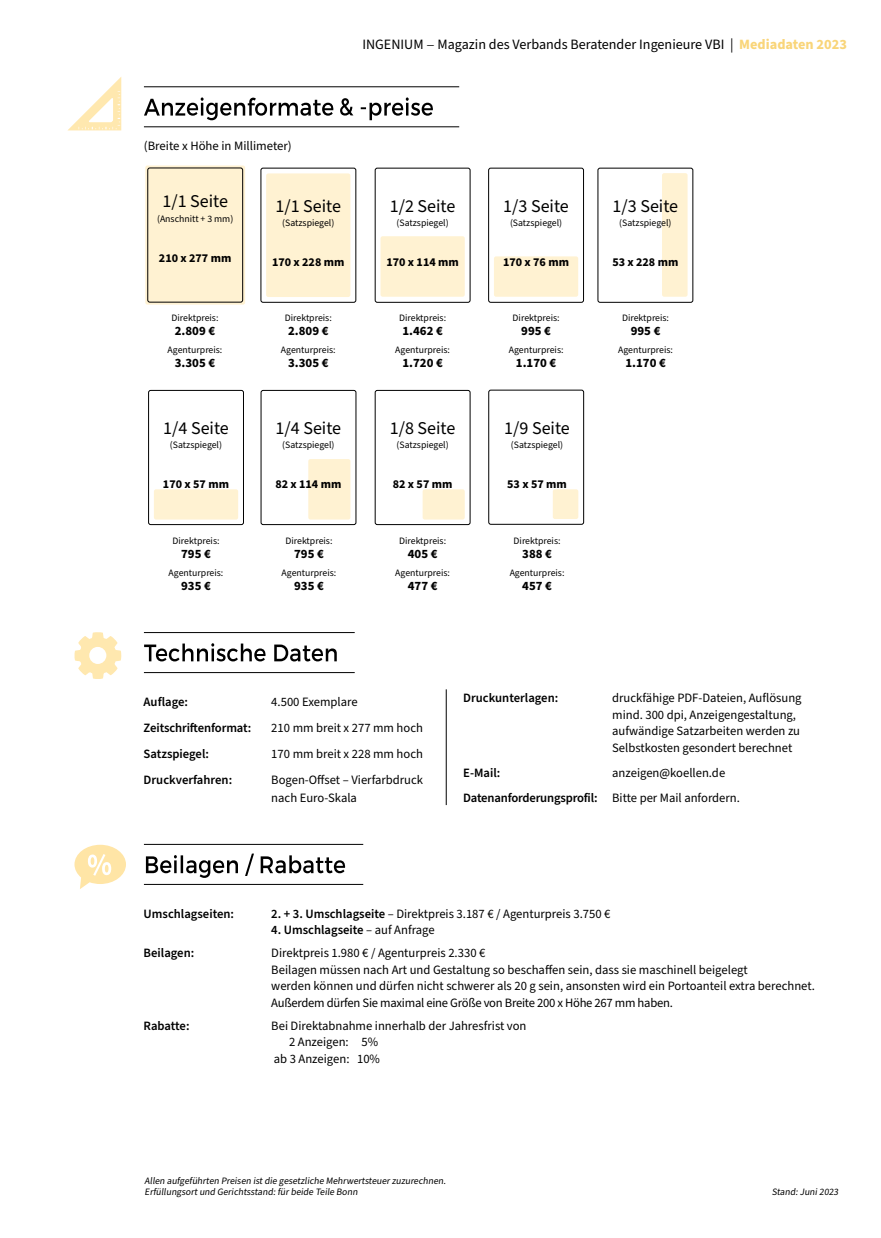
<style>
.page{position:relative;width:881px;height:1238px;background:#fff}
.page>*{position:absolute;margin:0;border:0;box-sizing:border-box;transform-origin:0 0}
.t1{font:18px "Source Sans Pro";color:#000}
.t2{font:14.25px "Source Sans Pro";color:#000}
.t3{font:12.75px/16.5px "Source Sans Pro";color:#000}
.t4{font:600 12.75px "Source Sans Pro";color:#000}
.t5{font:700 12.75px "Source Sans Pro";color:#000}
.t6{font:700 12px "Source Sans Pro";color:#000}
.t7{font:9.75px/11.7px "Source Sans Pro";color:#000}
.s1{font-family:"Minion Pro"}
.s2{font-weight:700;color:#f9d579}
.s3{font-weight:600}
.s4{font-weight:400}
</style>
<div class="page">
<svg style="left:144px;top:643px;width:192px;height:18px"></svg>
<svg style="left:146px;top:853px;width:199px;height:24px"></svg>
<hr style="left:144px;top:126px;width:315px;height:1px;background:#000">
<hr style="left:144px;top:672px;width:210px;height:1px;background:#000">
<hr style="left:144px;top:884px;width:219px;height:1px;background:#000">
<hr style="left:144px;top:86px;width:315px;height:1px;background:#000">
<hr style="left:144px;top:632px;width:210px;height:1px;background:#000">
<hr style="left:144px;top:844px;width:219px;height:1px;background:#000">
<svg style="left:68px;top:77px;width:53px;height:53px"></svg>
<svg style="left:74px;top:632px;width:47px;height:47px"></svg>
<hr style="left:445px;top:689px;width:1px;height:116px;background:#000">
<svg style="left:74px;top:844px;width:52px;height:45px"></svg>
<svg style="left:144px;top:97px;width:289px;height:23px"></svg>
<div style="left:260px;top:168px;width:96px;height:134px;border:1px solid #000;border-radius:2px"></div>
<div style="left:266px;top:173px;width:84px;height:124px;background:#fff2d2;border-radius:2px"></div>
<div style="left:375px;top:168px;width:95px;height:134px;border:1px solid #000;border-radius:2px"></div>
<div style="left:380px;top:236px;width:84px;height:61px;background:#fff2d2;border-radius:2px"></div>
<div style="left:488px;top:168px;width:95px;height:134px;border:1px solid #000;border-radius:2px"></div>
<div style="left:493px;top:256px;width:85px;height:41px;background:#fff2d2;border-radius:2px"></div>
<div style="left:145px;top:165px;width:100px;height:139px;background:#fff2d2;border-radius:2px"></div>
<div style="left:147px;top:168px;width:96px;height:134px;border:1px solid #000;border-radius:2px"></div>
<div style="left:597px;top:168px;width:95px;height:134px;border:1px solid #000;border-radius:2px"></div>
<div style="left:661px;top:173px;width:26px;height:124px;background:#fff2d2;border-radius:2px"></div>
<div style="left:308px;top:459px;width:42px;height:60px;background:#fff2d2;border-radius:2px"></div>
<div style="left:261px;top:390px;width:95px;height:135px;border:1px solid #000;border-radius:2px"></div>
<div style="left:375px;top:390px;width:95px;height:135px;border:1px solid #000;border-radius:2px"></div>
<div style="left:422px;top:489px;width:42px;height:30px;background:#fff2d2;border-radius:2px"></div>
<div style="left:148px;top:390px;width:95px;height:135px;border:1px solid #000;border-radius:2px"></div>
<div style="left:154px;top:489px;width:84px;height:30px;background:#fff2d2;border-radius:2px"></div>
<div style="left:552px;top:489px;width:26px;height:30px;background:#fff2d2;border-radius:2px"></div>
<div style="left:488px;top:390px;width:95px;height:134px;border:1px solid #000;border-radius:2px"></div>
<p class="t2" style="left:362px;top:34px;width:486px">INGENIUM <span class="s1">−</span> Magazin des Verbands Beratender Ingenieure VBI | <span class="s2">Mediadaten 2023</span></p>
<p class="t3" style="left:144px;top:138px;width:149px">(Breite x Höhe in Millimeter)</p>
<h1 class="t1" style="left:162px;top:189px;width:67px">1/1 Seite</h1>
<p class="t7" style="left:157px;top:213px;width:78px">(Anschnitt + 3 mm)</p>
<p class="t6" style="left:159px;top:250px;width:74px">210 x 277 mm</p>
<p class="t7" style="left:171px;top:312px;width:48px">Direktpreis:</p>
<p class="t5" style="left:175px;top:322px;width:42px">2.809 €</p>
<p class="t7" style="left:167px;top:344px;width:56px">Agenturpreis:</p>
<p class="t5" style="left:175px;top:354px;width:42px">3.305 €</p>
<h1 class="t1" style="left:163px;top:416px;width:67px">1/4 Seite</h1>
<p class="t7" style="left:170px;top:439px;width:54px">(Satzspiegel)</p>
<p class="t6" style="left:163px;top:476px;width:68px">170 x 57 mm</p>
<p class="t7" style="left:172px;top:535px;width:48px">Direktpreis:</p>
<p class="t5" style="left:181px;top:545px;width:31px">795 €</p>
<p class="t7" style="left:168px;top:567px;width:56px">Agenturpreis:</p>
<p class="t5" style="left:181px;top:577px;width:31px">935 €</p>
<h1 class="t1" style="left:275px;top:193px;width:67px">1/1 Seite</h1>
<p class="t7" style="left:282px;top:217px;width:54px">(Satzspiegel)</p>
<p class="t6" style="left:272px;top:254px;width:74px">170 x 228 mm</p>
<p class="t7" style="left:285px;top:312px;width:48px">Direktpreis:</p>
<p class="t5" style="left:288px;top:322px;width:42px">2.809 €</p>
<p class="t7" style="left:281px;top:344px;width:56px">Agenturpreis:</p>
<p class="t5" style="left:288px;top:354px;width:42px">3.305 €</p>
<h1 class="t1" style="left:275px;top:416px;width:67px">1/4 Seite</h1>
<p class="t7" style="left:282px;top:439px;width:54px">(Satzspiegel)</p>
<p class="t6" style="left:275px;top:476px;width:68px">82 x 114 mm</p>
<p class="t7" style="left:285px;top:535px;width:48px">Direktpreis:</p>
<p class="t5" style="left:294px;top:545px;width:31px">795 €</p>
<p class="t7" style="left:281px;top:567px;width:56px">Agenturpreis:</p>
<p class="t5" style="left:294px;top:577px;width:31px">935 €</p>
<h1 class="t1" style="left:389px;top:193px;width:67px">1/2 Seite</h1>
<p class="t7" style="left:396px;top:217px;width:54px">(Satzspiegel)</p>
<p class="t6" style="left:386px;top:254px;width:74px">170 x 114 mm</p>
<p class="t7" style="left:399px;top:312px;width:48px">Direktpreis:</p>
<p class="t5" style="left:402px;top:322px;width:42px">1.462 €</p>
<p class="t7" style="left:395px;top:344px;width:56px">Agenturpreis:</p>
<p class="t5" style="left:402px;top:354px;width:42px">1.720 €</p>
<h1 class="t1" style="left:389px;top:416px;width:67px">1/8 Seite</h1>
<p class="t7" style="left:396px;top:439px;width:54px">(Satzspiegel)</p>
<p class="t6" style="left:392px;top:476px;width:61px">82 x 57 mm</p>
<p class="t7" style="left:399px;top:535px;width:48px">Direktpreis:</p>
<p class="t5" style="left:407px;top:545px;width:31px">405 €</p>
<p class="t7" style="left:395px;top:567px;width:56px">Agenturpreis:</p>
<p class="t5" style="left:407px;top:577px;width:31px">477 €</p>
<h1 class="t1" style="left:503px;top:193px;width:67px">1/3 Seite</h1>
<p class="t7" style="left:510px;top:217px;width:54px">(Satzspiegel)</p>
<p class="t6" style="left:503px;top:254px;width:68px">170 x 76 mm</p>
<p class="t7" style="left:512px;top:312px;width:48px">Direktpreis:</p>
<p class="t5" style="left:521px;top:322px;width:31px">995 €</p>
<p class="t7" style="left:508px;top:344px;width:56px">Agenturpreis:</p>
<p class="t5" style="left:515px;top:354px;width:42px">1.170 €</p>
<h1 class="t1" style="left:504px;top:415px;width:67px">1/9 Seite</h1>
<p class="t7" style="left:511px;top:439px;width:54px">(Satzspiegel)</p>
<p class="t6" style="left:507px;top:476px;width:61px">53 x 57 mm</p>
<p class="t7" style="left:513px;top:535px;width:48px">Direktpreis:</p>
<p class="t5" style="left:522px;top:545px;width:31px">388 €</p>
<p class="t7" style="left:509px;top:567px;width:56px">Agenturpreis:</p>
<p class="t5" style="left:522px;top:577px;width:31px">457 €</p>
<h1 class="t1" style="left:612px;top:193px;width:67px">1/3 Seite</h1>
<p class="t7" style="left:619px;top:217px;width:54px">(Satzspiegel)</p>
<p class="t6" style="left:612px;top:254px;width:68px">53 x 228 mm</p>
<p class="t7" style="left:622px;top:312px;width:48px">Direktpreis:</p>
<p class="t5" style="left:630px;top:322px;width:31px">995 €</p>
<p class="t7" style="left:618px;top:344px;width:56px">Agenturpreis:</p>
<p class="t5" style="left:625px;top:354px;width:42px">1.170 €</p>
<p class="t4" style="left:143px;top:693px;width:46px">Auflage:</p>
<p class="t3" style="left:271px;top:693px;width:88px">4.500 Exemplare</p>
<p class="t4" style="left:143px;top:719px;width:109px">Zeitschriftenformat:</p>
<p class="t3" style="left:271px;top:720px;width:153px">210 mm breit x 277 mm hoch</p>
<p class="t4" style="left:143px;top:745px;width:67px">Satzspiegel:</p>
<p class="t3" style="left:271px;top:746px;width:153px">170 mm breit x 228 mm hoch</p>
<p class="t4" style="left:143px;top:771px;width:90px">Druckverfahren:</p>
<p class="t3" style="left:271px;top:771px;width:153px;line-height:17.7px">Bogen-Offset – Vierfarbdruck nach Euro-Skala</p>
<p class="t4" style="left:463px;top:689px;width:96px">Druckunterlagen:</p>
<p class="t3" style="left:612px;top:690px;width:191px">druckfähige PDF-Dateien, Auflösung mind. 300 dpi, Anzeigengestaltung, aufwändige Satzarbeiten werden zu Selbstkosten gesondert berechnet</p>
<p class="t4" style="left:463px;top:764px;width:39px">E-Mail:</p>
<p class="t3" style="left:463px;top:760px;width:278px;line-height:25px;text-indent:149px">anzeigen@koellen.de<br><span class="s3">Datenanforderungsprofil:</span> Bitte per Mail anfordern.</p>
<p class="t4" style="left:143px;top:904px;width:92px">Umschlagseiten:</p>
<p class="t3" style="left:271px;top:905px;width:340px"><span class="s3">2. + 3. Umschlagseite</span> – Direktpreis 3.187 € / Agenturpreis 3.750 €</p>
<p class="t4" style="left:271px;top:921px;width:165px">4. Umschlagseite <span class="s4">– auf Anfrage</span></p>
<p class="t4" style="left:143px;top:944px;width:52px">Beilagen:</p>
<p class="t3" style="left:271px;top:944px;width:545px">Direktpreis 1.980 € / Agenturpreis 2.330 €<br>Beilagen müssen nach Art und Gestaltung so beschaffen sein, dass sie maschinell beigelegt<br>werden können und dürfen nicht schwerer als 20 g sein, ansonsten wird ein Portoanteil extra berechnet.<br>Außerdem dürfen Sie maximal eine Größe von Breite 200 x Höhe 267 mm haben.</p>
<p class="t4" style="left:143px;top:1016px;width:47px">Rabatte:</p>
<p class="t3" style="left:271px;top:1017px;width:256px">Bei Direktabnahme innerhalb der Jahresfrist von</p>
<p class="t3" style="left:289px;top:1033px;width:91px">2 Anzeigen: 5%</p>
<p class="t3" style="left:274px;top:1050px;width:108px">ab 3 Anzeigen: 10%</p>
<p class="t7" style="left:145px;top:1174px;width:304px">Allen aufgeführten Preisen istdie gesetzliche Mehrwertsteuerzuzurechnen.<br>Erfüllungsortund Gerichtsstand:fürbeide Teile Bonn</p>
<p class="t7" style="left:771px;top:1186px;width:70px">Stand:Juni2023</p>
</div>
